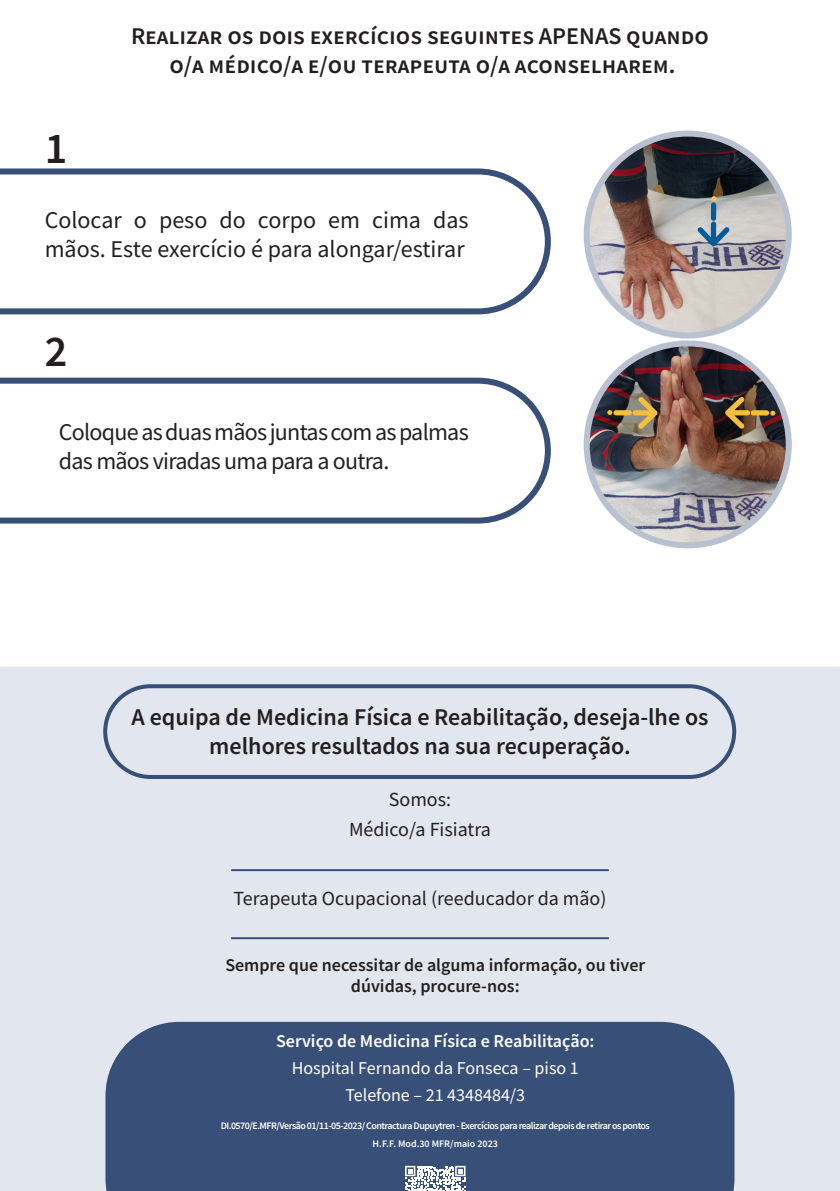
<style>
.page{position:relative;width:840px;height:1191px;background:#fff}
.page>*{position:absolute;margin:0;border:0;box-sizing:border-box;transform-origin:0 0}
.t1{font:600 44px "Source Sans Pro";color:#231f20}
.t2{font:600 24px/28.8px "Source Sans Pro";color:#231f20;text-align:center}
.t3{font:24px/28.8px "Source Sans Pro";color:#231f20}
.t4{font:24px/28.8px "Source Sans Pro";letter-spacing:-.025em;color:#231f20}
.t5{font:20px "Source Sans Pro";color:#231f20}
.t6{font:600 18px/21.6px "Source Sans Pro";color:#231f20;text-align:center}
.t7{font:18px "Source Sans Pro";color:#fff}
.t8{font:600 18px "Source Sans Pro";color:#fff}
.t9{font:600 10px "Source Sans Pro";letter-spacing:-.05em;color:#fff}
.t10{font:600 10px "Source Sans Pro";color:#fff}
</style>
<div class="page">
<img style="left:586px;top:134px;width:202px;height:201px;border-radius:101px">
<div style="left:583px;top:131px;width:208px;height:207px;border:6px solid #b9c1d0;border-radius:50%"></div>
<img style="left:586px;top:343px;width:202px;height:202px;border-radius:101px">
<div style="left:583px;top:340px;width:208px;height:208px;border:6px solid #b9c1d0;border-radius:50%"></div>
<div style="left:0;top:667px;width:839px;height:524px;background:#e2e6ef"></div>
<svg style="left:0;top:168px;width:550px;height:146px"></svg>
<svg style="left:0;top:378px;width:550px;height:145px"></svg>
<div style="left:105px;top:1021px;width:629px;height:170px;background:#384f78"></div>
<div style="left:103px;top:684px;width:632px;height:95px;border:4px solid #384f78;border-radius:45px"></div>
<hr style="left:232px;top:869px;width:376px;height:2px;background:#384f78">
<hr style="left:232px;top:937px;width:376px;height:2px;background:#384f78">
<svg style="left:697px;top:196px;width:32px;height:50px;background:#8ea4b0"></svg>
<svg style="left:607px;top:397px;width:50px;height:32px;background:#806d4a"></svg>
<svg style="left:724px;top:397px;width:50px;height:32px;background:#6f5431"></svg>
<svg style="left:405px;top:1165px;width:60px;height:25px"></svg>
<p class="t1" style="left:45px;top:120px;width:24px">1</p>
<p class="t2" style="left:131px;top:22px;width:579px">Realizar os dois exercícios seguintes APENAS quando</p>
<p class="t2" style="left:169px;top:51px;width:507px">o/a médico/a e/ou terapeuta o/a aconselharem.</p>
<p class="t3" style="left:45px;top:205px;width:425px">Colocar o peso do corpo em cima das mãos. Este exercício é para alongar/estirar</p>
<p class="t1" style="left:45px;top:323px;width:24px">2</p>
<p class="t4" style="left:59px;top:417px;width:411px">Coloque as duas mãos juntas com as palmas das mãos viradas uma para a outra.</p>
<p class="t2" style="left:131px;top:702px;width:578px">A equipa de Medicina Física e Reabilitação, deseja-lhe os melhores resultados na sua recuperação.</p>
<p class="t5" style="left:388px;top:787px;width:64px">Somos:</p>
<p class="t5" style="left:349px;top:816px;width:143px">Médico/a Fisiatra</p>
<p class="t5" style="left:233px;top:886px;width:374px">Terapeuta Ocupacional (reeducador da mão)</p>
<p class="t6" style="left:225px;top:953px;width:421px">Sempre que necessitar de alguma informação, ou tiver dúvidas, procure-nos:</p>
<p class="t8" style="left:276px;top:1029px;width:320px">Serviço de Medicina Física e Reabilitação:</p>
<p class="t7" style="left:291px;top:1056px;width:288px">Hospital Fernando da Fonseca – piso 1</p>
<p class="t7" style="left:345px;top:1083px;width:181px">Telefone – 21 4348484/3</p>
<p class="t9" style="left:220px;top:1119px;width:430px">DI.0570/E.MFR/Versão 01/11-05-2023/ Contractura Dupuytren - Exercícios para realizar depois de retirar os pontos</p>
<p class="t10" style="left:372px;top:1136px;width:127px">H.F.F. Mod.30 MFR/maio 2023</p>
</div>
